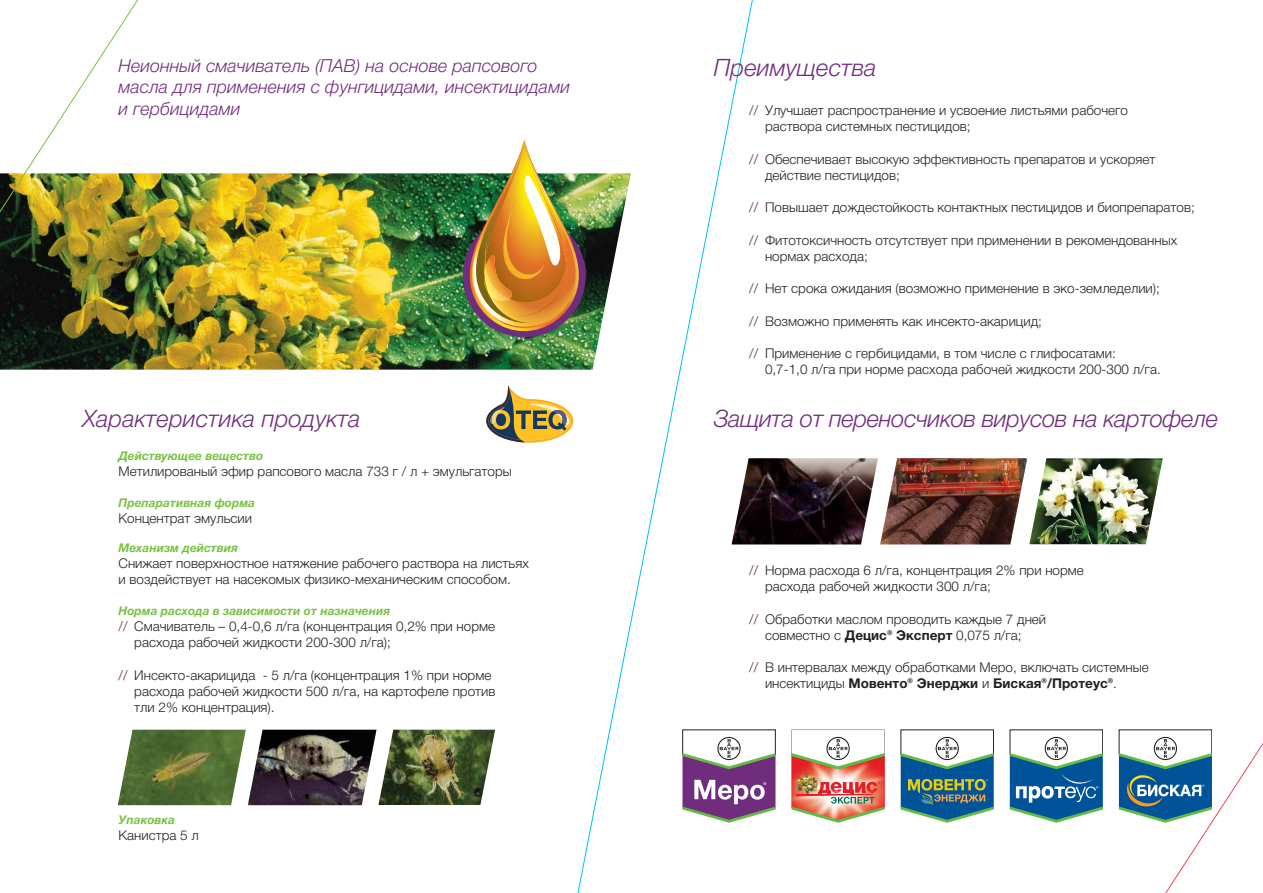
<style>
.page{position:relative;width:1263px;height:893px;background:#fff}
.page>*{position:absolute;margin:0;border:0;box-sizing:border-box;transform-origin:0 0}
.t1{font:italic 300 24px "Helvetica Neue Cyr";letter-spacing:-.02em;color:#712d7d}
.t2{font:italic 300 24px "Helvetica Neue Cyr";color:#712d7d}
.t3{font:italic 300 18px/21.6px "Helvetica Neue Cyr";color:#712d7d}
.t4{font:300 13.5px/16.2px "Helvetica Neue Cyr";color:#231f20}
.t5{font:italic 700 12px "Helvetica Neue Cyr";color:#7ac143}
.s1{font-weight:400;color:#7f4e6b}
.s2{font-weight:700}
</style>
<div class="page">
<img style="left:0;top:173px;width:574px;height:197px">
<img style="left:466px;top:139px;width:108px;height:192px">
<svg style="left:486px;top:385px;width:87px;height:58px"></svg>
<svg style="left:756px;top:730px;width:19px;height:85px"></svg>
<img style="left:792px;top:730px;width:93px;height:93px">
<svg style="left:901px;top:730px;width:93px;height:93px"></svg>
<svg style="left:1010px;top:730px;width:93px;height:93px"></svg>
<img style="left:378px;top:730px;width:117px;height:75px">
<img style="left:248px;top:730px;width:128px;height:75px">
<img style="left:118px;top:730px;width:128px;height:75px">
<img style="left:1029px;top:458px;width:134px;height:86px">
<img style="left:880px;top:458px;width:147px;height:86px">
<img style="left:756px;top:458px;width:122px;height:86px">
<svg style="left:574px;top:0;width:182px;height:893px"></svg>
<svg style="left:1119px;top:729px;width:144px;height:164px"></svg>
<img style="left:0;top:0;width:147px;height:281px">
<h2 class="t3" style="left:118px;top:55px;width:453px">Неионный смачиватель (ПАВ) на основе рапсового масла для применения с фунгицидами, инсектицидами и гербицидами</h2>
<h1 class="t2" style="left:714px;top:54px;width:165px">Преимущества</h1>
<p class="t4" style="left:765px;top:102px;width:364px;text-indent:-16px"><span class="s1">//</span> Улучшает распространение и усвоение листьями рабочего раствора системных пестицидов;</p>
<p class="t4" style="left:765px;top:151px;width:392px;text-indent:-16px"><span class="s1">//</span> Обеспечивает высокую эффективность препаратов и ускоряет действие пестицидов;</p>
<p class="t4" style="left:749px;top:199px;width:447px"><span class="s1">//</span> Повышает дождестойкость контактных пестицидов и биопрепаратов;</p>
<p class="t4" style="left:765px;top:232px;width:414px;text-indent:-16px"><span class="s1">//</span> Фитотоксичность отсутствует при применении в рекомендованных нормах расхода;</p>
<p class="t4" style="left:749px;top:280px;width:412px"><span class="s1">//</span> Нет срока ожидания (возможно применение в эко-земледелии);</p>
<p class="t4" style="left:749px;top:313px;width:294px"><span class="s1">//</span> Возможно применять как инсекто-акарицид;</p>
<p class="t4" style="left:765px;top:345px;width:397px;text-indent:-16px"><span class="s1">//</span> Применение с гербицидами, в том числе с глифосатами:<br>0,7-1,0 л/га при норме расхода рабочей жидкости 200-300 л/га.</p>
<h1 class="t2" style="left:82px;top:405px;width:280px">Характеристика продукта</h1>
<h1 class="t1" style="left:714px;top:405px;width:506px">Защита от переносчиков вирусов на картофеле</h1>
<p class="t5" style="left:118px;top:449px;width:146px">Действующее вещество</p>
<p class="t4" style="left:118px;top:463px;width:395px">Метилированый эфир рапсового масла 733 г / л + эмульгаторы</p>
<p class="t5" style="left:118px;top:496px;width:138px">Препаративная форма</p>
<p class="t4" style="left:118px;top:510px;width:135px">Концентрат эмульсии</p>
<p class="t5" style="left:118px;top:541px;width:121px">Механизм действия</p>
<p class="t4" style="left:118px;top:555px;width:412px">Cнижает поверхностное натяжение рабочего раствора на листьях и воздействует на насекомых физико-механическим способом.</p>
<p class="t5" style="left:118px;top:604px;width:273px">Норма расхода в зависимости от назначения</p>
<p class="t4" style="left:134px;top:618px;width:362px;text-indent:-16px"><span class="s1">//</span> Смачиватель – 0,4-0,6 л/га (концентрация 0,2% при норме расхода рабочей жидкости 200-300 л/га);</p>
<p class="t4" style="left:134px;top:667px;width:363px;text-indent:-16px"><span class="s1">//</span> Инсекто-акарицида - 5 л/га (концентрация 1% при норме расхода рабочей жидкости 500 л/га, на картофеле против тли 2% концентрация).</p>
<p class="t5" style="left:118px;top:813px;width:58px">Упаковка</p>
<p class="t4" style="left:118px;top:827px;width:82px">Канистра 5 л</p>
<p class="t4" style="left:765px;top:562px;width:320px;text-indent:-16px"><span class="s1">//</span> Норма расхода 6 л/га, концентрация 2% при норме расхода рабочей жидкости 300 л/га;</p>
<p class="t4" style="left:765px;top:611px;width:283px;text-indent:-16px"><span class="s1">//</span> Обработки маслом проводить каждые 7 дней совместно с <span class="s2">Децис® Эксперт</span> 0,075 л/га;</p>
<p class="t4" style="left:765px;top:659px;width:385px;text-indent:-16px"><span class="s1">//</span> В интервалах между обработками Меро, включать системные инсектициды <span class="s2">Мовенто® Энерджи</span> и <span class="s2">Биская®/Протеус®</span>.</p>
</div>
